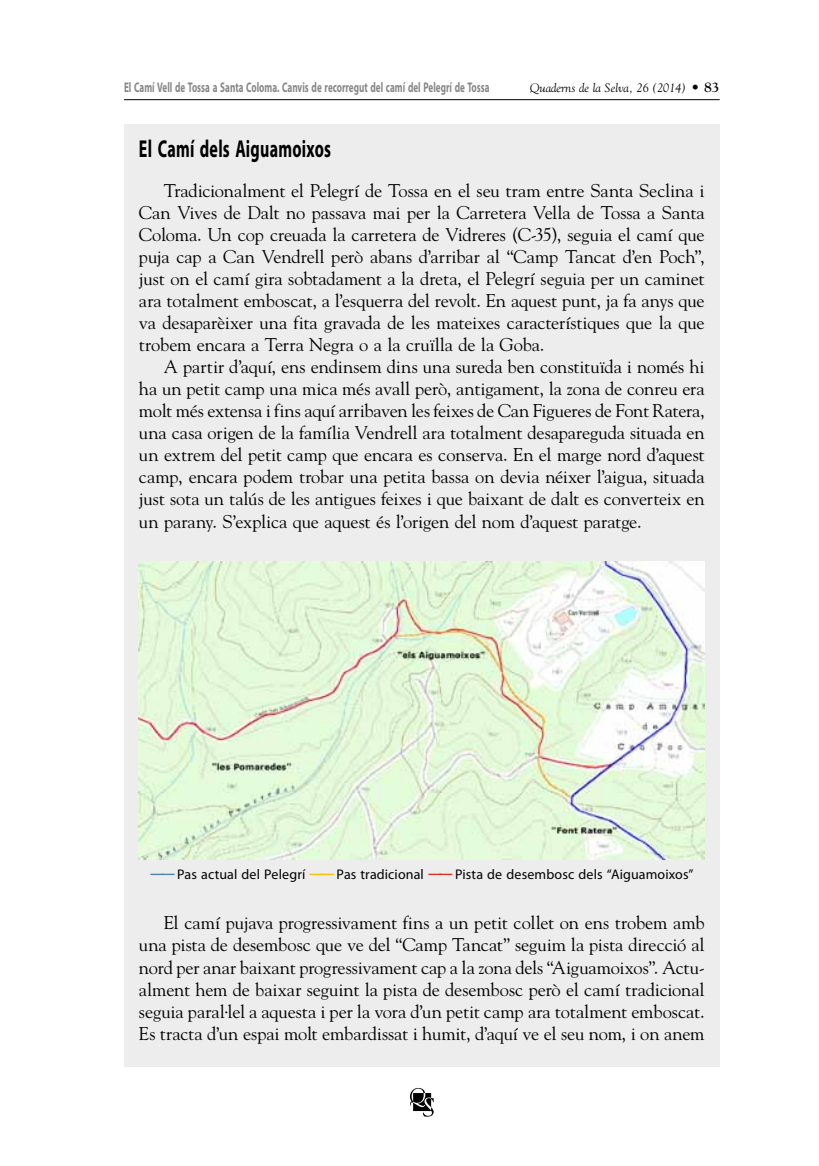
<style>
.page{position:relative;width:819px;height:1166px;background:#fff}
.page>*{position:absolute;margin:0;border:0;box-sizing:border-box;transform-origin:0 0}
.t1{font:700 24.5px "Myriad Pro";letter-spacing:.015em;color:#000;scale:.65 1}
.t2{font:18.38px/22.1px "Goudy Std";letter-spacing:-.005em;color:#000;text-align:justify}
.t3{font:700 14px "Myriad Pro";color:#878787;scale:.65 1}
.t4{font:14px "Myriad Pro";letter-spacing:.01em;color:#000}
.t5{font:italic 12.25px "Goudy Std";letter-spacing:-.005em;color:#000}
.s1{font-weight:700;font-style:normal;font-size:14px}
.s2{font-weight:700;color:#4e80bd}
.s3{font-weight:700;color:#fcbe04}
.s4{font-weight:700;color:#e42d1d}
</style>
<div class="page">
<svg style="left:410px;top:1088px;width:24px;height:28px"></svg>
<hr style="left:124px;top:99px;width:595px;height:1px;background:#000">
<div style="left:124px;top:124px;width:595px;height:943px;background:#ededed"></div>
<img style="left:139px;top:562px;width:565px;height:297px">
<p class="t3" style="left:124px;top:78px;width:563px">El Camí Vell de Tossa a Santa Coloma. Canvis de recorregut del camí del Pelegrí de Tossa</p>
<p class="t5" style="left:530px;top:81px;width:191px">Quaderns de la Selva, 26 (2014) <span class="s1">• 83</span></p>
<h1 class="t1" style="left:139px;top:133px;width:297px">El Camí dels Aiguamoixos</h1>
<p class="t2" style="left:139px;top:179px;width:567px;text-indent:25px">Tradicionalment el Pelegrí de Tossa en el seu tram entre Santa Seclina i Can Vives de Dalt no passava mai per la Carretera Vella de Tossa a Santa Coloma. Un cop creuada la carretera de Vidreres (C-35), seguia el camí que puja cap a Can Vendrell però abans d’arribar al “Camp Tancat d’en Poch”, just on el camí gira sobtadament a la dreta, el Pelegrí seguia per un caminet ara totalment emboscat, a l’esquerra del revolt. En aquest punt, ja fa anys que va desaparèixer una fita gravada de les mateixes característiques que la que trobem encara a Terra Negra o a la cruïlla de la Goba.</p>
<p class="t2" style="left:139px;top:355px;width:567px;text-indent:25px">A partir d’aquí, ens endinsem dins una sureda ben constituïda i només hi ha un petit camp una mica més avall però, antigament, la zona de conreu era molt més extensa i fins aquí arribaven les feixes de Can Figueres de Font Ratera, una casa origen de la família Vendrell ara totalment desapareguda situada en un extrem del petit camp que encara es conserva. En el marge nord d’aquest camp, encara podem trobar una petita bassa on devia néixer l’aigua, situada just sota un talús de les antigues feixes i que baixant de dalt es converteix en un parany. S’explica que aquest és l’origen del nom d’aquest paratge.</p>
<p class="t4" style="left:150px;top:866px;width:545px"><span class="s2">——</span> Pas actual del Pelegrí <span class="s3">——</span> Pas tradicional <span class="s4">——</span> Pista de desembosc dels “Aiguamoixos”</p>
<p class="t2" style="left:139px;top:912px;width:567px;text-indent:25px">El camí pujava progressivament fins a un petit collet on ens trobem amb una pista de desembosc que ve del “Camp Tancat” seguim la pista direcció al nord per anar baixant progressivament cap a la zona dels “Aiguamoixos”. Actu&shy;alment hem de baixar seguint la pista de desembosc però el camí tradicional seguia paral·lel a aquesta i per la vora d’un petit camp ara totalment emboscat.<br>Es tracta d’un espai molt embardissat i humit, d’aquí ve el seu nom, i on anem</p>
</div>
